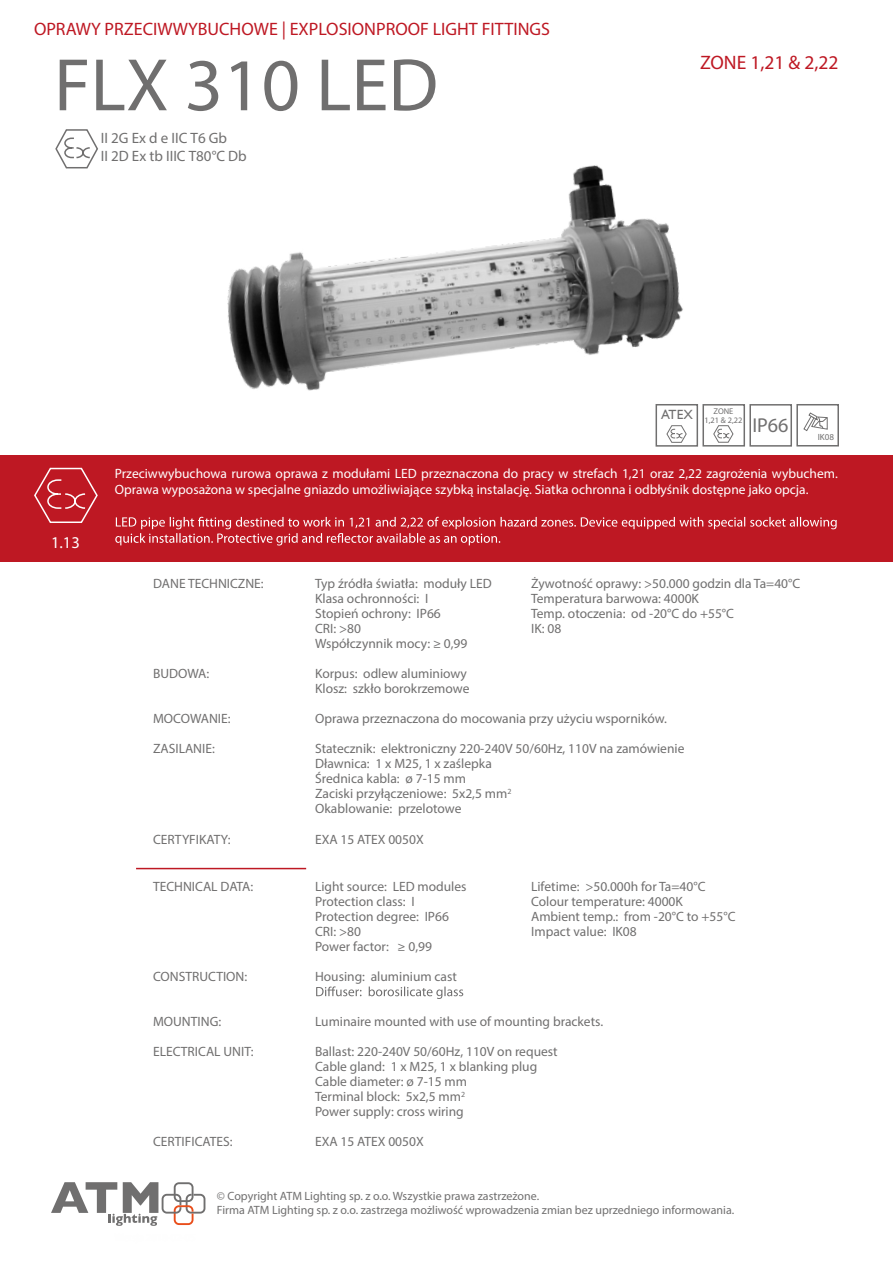
<style>
.page{position:relative;width:893px;height:1263px;background:#fff}
.page>*{position:absolute;margin:0;border:0;box-sizing:border-box;transform-origin:0 0}
.t1{font:75px "Myriad Pro";color:#706f6f}
.t2{font:20.1px "Myriad Pro";color:#706f6f}
.t3{font:19.5px "Myriad Pro";color:#be1823}
.t4{font:18px "Myriad Pro";color:#be1823}
.t5{font:16.5px "Myriad Pro";color:#fff}
.t6{font:15px/18px "Myriad Pro";color:#706f6f}
.t7{font:13.5px/15px "Myriad Pro";color:#706f6f}
.t8{font:13.5px/16.2px "Myriad Pro";color:#fff}
.t9{font:12px/14.4px "Myriad Pro";color:#706f6f}
.t10{font:9px "Myriad Pro";color:#706f6f}
.t11{font:8.4px/9px "Myriad Pro";color:#706f6f}
</style>
<div class="page">
<svg style="left:51px;top:1182px;width:155px;height:44px"></svg>
<hr style="left:136px;top:868px;width:170px;height:1px;background:#be1823">
<svg style="left:316px;top:986px;width:147px;height:13px"></svg>
<div style="left:0;top:455px;width:893px;height:106px;background:#be1823"></div>
<svg style="left:115px;top:517px;width:722px;height:28px"></svg>
<svg style="left:34px;top:467px;width:64px;height:56px"></svg>
<div style="left:749px;top:404px;width:43px;height:43px;border:2px solid #706f6f"></div>
<svg style="left:713px;top:425px;width:21px;height:18px"></svg>
<div style="left:702px;top:404px;width:43px;height:43px;border:2px solid #706f6f"></div>
<svg style="left:666px;top:425px;width:21px;height:18px"></svg>
<div style="left:655px;top:404px;width:43px;height:43px;border:2px solid #706f6f"></div>
<svg style="left:803px;top:412px;width:25px;height:19px"></svg>
<div style="left:796px;top:404px;width:43px;height:42px;border:2px solid #706f6f"></div>
<img style="left:227px;top:165px;width:472px;height:245px">
<svg style="left:55px;top:129px;width:43px;height:40px"></svg>
<h3 class="t4" style="left:34px;top:18px;width:517px">OPRAWY PRZECIWWYBUCHOWE | EXPLOSIONPROOF LIGHT FITTINGS</h3>
<h1 class="t1" style="left:54px;top:39px;width:386px">FLX 310 LED</h1>
<p class="t6" style="left:101px;top:129px;width:148px">II 2G Ex d e IIC T6 Gb<br>II 2D Ex tb IIIC T80°C Db</p>
<h3 class="t3" style="left:700px;top:50px;width:140px">ZONE 1,21 &amp; 2,22</h3>
<p class="t11" style="left:661px;top:407px;width:83px;text-indent:52px">ZONE<br><sup>ATEX</sup> 1,21 &amp; 2,22</p>
<h2 class="t2" style="left:752px;top:413px;width:38px">IP66</h2>
<p class="t10" style="left:818px;top:432px;width:18px">IK08</p>
<p class="t5" style="left:51px;top:532px;width:30px">1.13</p>
<p class="t8" style="left:115px;top:465px;width:724px">Przeciwwybuchowa rurowa oprawa z modułami LED przeznaczona do pracy w strefach 1,21 oraz 2,22 zagrożenia wybuchem.<br>Oprawa wyposażona w specjalne gniazdo umożliwiające szybką instalację. Siatka ochronna i odbłyśnik dostępne jako opcja.</p>
<p class="t7" style="left:153px;top:576px;width:112px">DANE TECHNICZNE:</p>
<p class="t7" style="left:315px;top:576px;width:178px">Typ źródła światła: moduły LED</p>
<p class="t7" style="left:531px;top:576px;width:271px">Żywotność oprawy: &gt;50.000 godzin dla Ta=40°C</p>
<p class="t7" style="left:315px;top:591px;width:115px">Klasa ochronności: I</p>
<p class="t7" style="left:531px;top:591px;width:169px">Temperatura barwowa: 4000K</p>
<p class="t7" style="left:315px;top:606px;width:127px">Stopień ochrony: IP66</p>
<p class="t7" style="left:531px;top:606px;width:204px">Temp. otoczenia: od -20°C do +55°C</p>
<p class="t7" style="left:315px;top:621px;width:47px">CRI: &gt;80</p>
<p class="t7" style="left:531px;top:621px;width:32px">IK: 08</p>
<p class="t7" style="left:315px;top:636px;width:154px">Współczynnik mocy: ≥ 0,99</p>
<p class="t7" style="left:153px;top:666px;width:58px">BUDOWA:</p>
<p class="t7" style="left:315px;top:666px;width:156px">Korpus: odlew aluminiowy<br>Klosz: szkło borokrzemowe</p>
<p class="t7" style="left:153px;top:711px;width:79px">MOCOWANIE:</p>
<p class="t7" style="left:315px;top:711px;width:353px">Oprawa przeznaczona do mocowania przy użyciu wsporników.</p>
<p class="t7" style="left:153px;top:741px;width:63px">ZASILANIE:</p>
<p class="t7" style="left:315px;top:741px;width:371px">Statecznik: elektroniczny 220-240V 50/60Hz, 110V na zamówienie Dławnica: 1 x M25, 1 x zaślepka<br>Średnica kabla: ø 7-15 mm<br>Zaciski przyłączeniowe: 5x2,5 mm<sup>2<br></sup>Okablowanie: przelotowe</p>
<p class="t7" style="left:153px;top:831px;width:79px">CERTYFIKATY:</p>
<p class="t7" style="left:315px;top:831px;width:110px">EXA 15 ATEX 0050X</p>
<p class="t7" style="left:153px;top:879px;width:102px">TECHNICAL DATA:</p>
<p class="t7" style="left:315px;top:879px;width:153px">Light source: LED modules</p>
<p class="t7" style="left:531px;top:879px;width:176px">Lifetime: &gt;50.000h for Ta=40°C</p>
<p class="t7" style="left:315px;top:894px;width:101px">Protection class: I</p>
<p class="t7" style="left:531px;top:894px;width:153px">Colour temperature: 4000K</p>
<p class="t7" style="left:315px;top:909px;width:135px">Protection degree: IP66</p>
<p class="t7" style="left:531px;top:909px;width:206px">Ambient temp.: from -20°C to +55°C</p>
<p class="t7" style="left:315px;top:924px;width:47px">CRI: &gt;80</p>
<p class="t7" style="left:531px;top:924px;width:107px">Impact value: IK08</p>
<p class="t7" style="left:315px;top:939px;width:118px">Power factor: ≥ 0,99</p>
<p class="t7" style="left:153px;top:969px;width:96px">CONSTRUCTION:</p>
<p class="t7" style="left:315px;top:969px;width:143px">Housing: aluminium cast</p>
<p class="t7" style="left:153px;top:1014px;width:70px">MOUNTING:</p>
<p class="t7" style="left:315px;top:1014px;width:290px">Luminaire mounted with use of mounting brackets.</p>
<p class="t7" style="left:153px;top:1044px;width:102px">ELECTRICAL UNIT:</p>
<p class="t7" style="left:315px;top:1044px;width:244px">Ballast: 220-240V 50/60Hz, 110V on request<br>Cable gland: 1 x M25, 1 x blanking plug<br>Cable diameter: ø 7-15 mm<br>Terminal block: 5x2,5 mm<sup>2<br></sup>Power supply: cross wiring</p>
<p class="t7" style="left:153px;top:1134px;width:81px">CERTIFICATES:</p>
<p class="t7" style="left:315px;top:1134px;width:110px">EXA 15 ATEX 0050X</p>
<p class="t9" style="left:217px;top:1188px;width:519px">© Copyright ATM Lighting sp. z o.o. Wszystkie prawa zastrzeżone.<br>Firma ATM Lighting sp. z o.o. zastrzega możliwość wprowadzenia zmian bez uprzedniego informowania.</p>
</div>
